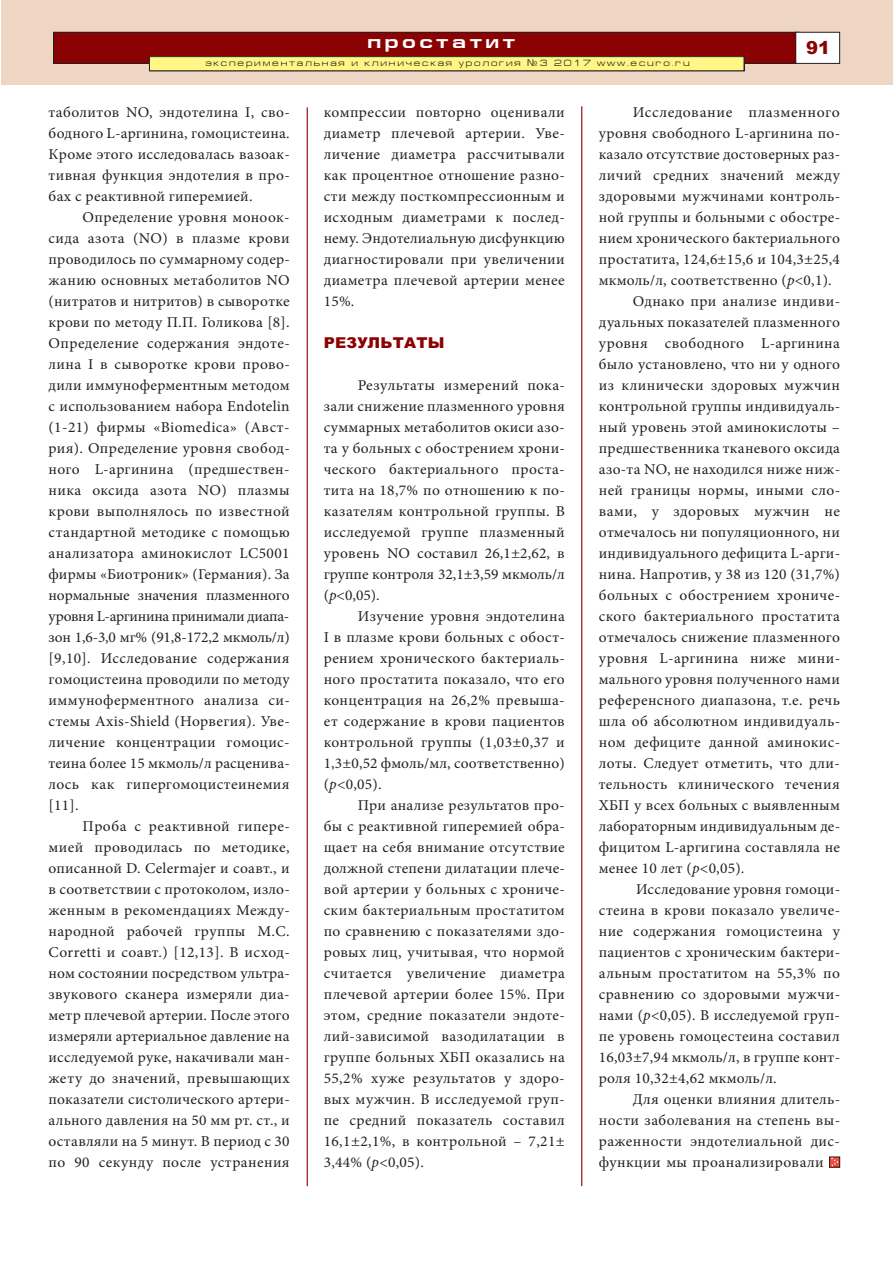
<style>
.page{position:relative;width:893px;height:1263px;background:#fff}
.page>*{position:absolute;margin:0;border:0;box-sizing:border-box;transform-origin:0 0}
.t1{font:700 18px "Europe Ext";letter-spacing:.2em;color:#fff}
.t2{font:900 18px "Arial";color:#8b0202}
.t3{font:15px/21px "Minion Pro";letter-spacing:.02em;color:#231f20;text-align:justify}
.t4{font:15px "Minion Pro";letter-spacing:.02em;color:#231f20;scale:1.05 1}
.t5{font:900 15px "Arial";letter-spacing:.015em;color:#8b0202}
.t6{font:9px "Europe Ext Normal";letter-spacing:.2em;color:#231f20}
.s1{font-family:"Europe"}
.s2{font-style:italic}
</style>
<div class="page">
<hr style="left:307px;top:107px;width:1px;height:1079px;background:#8b0202">
<hr style="left:581px;top:106px;width:1px;height:1080px;background:#8b0202">
<div style="left:829px;top:1157px;width:11px;height:10px;border:1px solid #231f20"></div>
<svg style="left:830px;top:1156px;width:9px;height:11px"></svg>
<div style="left:1px;top:0;width:892px;height:85px;background:#eed5c4"></div>
<div style="left:54px;top:32px;width:745px;height:31px;background:#8b0202"></div>
<div style="left:53px;top:32px;width:746px;height:32px;border:1px solid #231f20"></div>
<div style="left:796px;top:32px;width:44px;height:31px;background:#fff"></div>
<div style="left:795px;top:32px;width:45px;height:32px;border:1px solid #231f20"></div>
<div style="left:149px;top:57px;width:595px;height:14px;background:#fff685"></div>
<div style="left:149px;top:56px;width:595px;height:15px;border:1px solid #231f20"></div>
<p class="t1" style="left:367px;top:31px;width:149px">простатит</p>
<p class="t2" style="left:806px;top:37px;width:26px">91</p>
<p class="t6" style="left:205px;top:57px;width:486px">экспериментальная и клиническая урология <span class="s1">¹</span>3 2017 www.ecuro.ru</p>
<p class="t6" style="left:207px;top:58px;width:486px">экспериментальная и клиническая урология <span class="s1">¹</span>2 2017 www.ecuro.ru</p>
<p class="t3" style="left:49px;top:103px;width:243px">таболитов NO, эндотелина I, сво&shy;бодного L-аргинина, гомоцистеина.<br>Кроме этого исследовалась вазоак&shy;тивная функция эндотелия в про&shy;бах с реактивной гиперемией.</p>
<p class="t3" style="left:49px;top:208px;width:243px;text-indent:34px">Определение уровня моноок&shy;сида азота (NO) в плазме крови проводилось по суммарному содер&shy;жанию основных метаболитов NO (нитратов и нитритов) в сыворотке крови по методу П.П. Голикова [8].<br>Определение содержания эндоте&shy;лина I в сыворотке крови прово&shy;дили иммуноферментным методом с использованием набора Endotelin (1-21) фирмы «Biomedica» (Авст&shy;рия). Определение уровня свобод&shy;ного L-аргинина (предшествен&shy;ника оксида азота NO) плазмы крови выполнялось по известной стандартной методике с помощью анализатора аминокислот LC5001 фирмы «Биотроник» (Германия). За нормальные значения плазменного уровня L-аргинина принимали диапа&shy;зон 1,6-3,0 мг% (91,8-172,2 мкмоль/л) [9,10]. Исследование содержания гомоцистеина проводили по методу иммуноферментного анализа си&shy;стемы Axis-Shield (Норвегия). Уве&shy;личение концентрации гомоцис&shy;теина более 15 мкмоль/л расценива&shy;лось как гипергомоцистеинемия [11].</p>
<p class="t3" style="left:49px;top:817px;width:243px;text-indent:34px">Проба с реактивной гипере&shy;мией проводилась по методике, описанной D. Celermajer и соавт., и в соответствии с протоколом, изло&shy;женным в рекомендациях Между&shy;народной рабочей группы M.C.<br>Corretti и соавт.) [12,13]. В исход&shy;ном состоянии посредством ультра&shy;звукового сканера измеряли диа&shy;метр плечевой артерии. После этого измеряли артериальное давление на исследуемой руке, накачивали ман&shy;жету до значений, превышающих показатели систолического артери&shy;ального давления на 50 мм рт. ст., и оставляли на 5 минут. В период с 30 по 90 секунду после устранения</p>
<p class="t3" style="left:324px;top:103px;width:243px">компрессии повторно оценивали диаметр плечевой артерии. Уве&shy;личение диаметра рассчитывали как процентное отношение разно&shy;сти между посткомпрессионным и исходным диаметрами к послед&shy;нему. Эндотелиальную дисфункцию диагностировали при увеличении диаметра плечевой артерии менее 15%.</p>
<p class="t5" style="left:324px;top:334px;width:122px">РЕЗУЛЬТАТЫ</p>
<p class="t3" style="left:324px;top:376px;width:243px;text-indent:34px">Результаты измерений пока&shy;зали снижение плазменного уровня суммарных метаболитов окиси азо&shy;та у больных с обострением хрони&shy;ческого бактериального проста&shy;тита на 18,7% по отношению к по&shy;казателям контрольной группы. В исследуемой группе плазменный уровень NO составил 26,1±2,62, в группе контроля 32,1±3,59 мкмоль/л (<span class="s2">p</span>&lt;0,05).</p>
<p class="t3" style="left:324px;top:607px;width:243px;text-indent:34px">Изучение уровня эндотелина I в плазме крови больных с обост&shy;рением хронического бактериаль&shy;ного простатита показало, что его концентрация на 26,2% превыша&shy;ет содержание в крови пациентов контрольной группы (1,03±0,37 и 1,3±0,52 фмоль/мл, соответственно) (<span class="s2">p</span>&lt;0,05).</p>
<p class="t3" style="left:324px;top:796px;width:243px;text-indent:34px">При анализе результатов про&shy;бы с реактивной гиперемией обра&shy;щает на себя внимание отсутствие должной степени дилатации плече&shy;вой артерии у больных с хрониче&shy;ским бактериальным простатитом по сравнению с показателями здо&shy;ровых лиц, учитывая, что нормой считается увеличение диаметра плечевой артерии более 15%. При этом, средние показатели эндоте&shy;лий-зависимой вазодилатации в группе больных ХБП оказались на 55,2% хуже результатов у здоро&shy;вых мужчин. В исследуемой груп&shy;пе средний показатель составил 16,1±2,1%, в контрольной – 7,21± 3,44% (<span class="s2">p</span>&lt;0,05).</p>
<p class="t4" style="left:633px;top:107px;width:199px">Исследование плазменного</p>
<p class="t3" style="left:599px;top:124px;width:243px">уровня свободного L-аргинина по-</p>
<p class="t3" style="left:599px;top:145px;width:243px">казало отсутствие достоверных раз-</p>
<p class="t3" style="left:599px;top:166px;width:243px">личий средних значений между</p>
<p class="t3" style="left:599px;top:187px;width:243px">здоровыми мужчинами контроль-</p>
<p class="t3" style="left:599px;top:208px;width:243px">ной группы и больными с обостре-</p>
<p class="t3" style="left:599px;top:229px;width:243px">нием хронического бактериального</p>
<p class="t3" style="left:599px;top:250px;width:243px">простатита, 124,6±15,6 и 104,3±25,4</p>
<p class="t3" style="left:599px;top:271px;width:234px">мкмоль/л, соответственно (<span class="s2">р</span>&lt;0,1).</p>
<p class="t3" style="left:633px;top:292px;width:209px">Однако при анализе индиви-</p>
<p class="t3" style="left:599px;top:313px;width:243px">дуальных показателей плазменного</p>
<p class="t3" style="left:599px;top:334px;width:243px">уровня свободного L-аргинина</p>
<p class="t3" style="left:599px;top:355px;width:243px">было установлено, что ни у одного</p>
<p class="t3" style="left:599px;top:376px;width:243px">из клинически здоровых мужчин</p>
<p class="t3" style="left:599px;top:397px;width:243px">контрольной группы индивидуаль-</p>
<p class="t3" style="left:599px;top:418px;width:243px">ный уровень этой аминокислоты –</p>
<p class="t3" style="left:599px;top:439px;width:243px">предшественника тканевого оксида</p>
<p class="t3" style="left:599px;top:460px;width:243px">азо-та NO, не находился ниже ниж-</p>
<p class="t3" style="left:599px;top:481px;width:243px">ней границы нормы, иными сло-</p>
<p class="t3" style="left:599px;top:502px;width:243px">вами, у здоровых мужчин не</p>
<p class="t3" style="left:599px;top:523px;width:243px">отмечалось ни популяционного, ни</p>
<p class="t3" style="left:599px;top:544px;width:243px">индивидуального дефицита L-арги-</p>
<p class="t3" style="left:599px;top:565px;width:243px">нина. Напротив, у 38 из 120 (31,7%)</p>
<p class="t3" style="left:599px;top:586px;width:243px">больных с обострением хрониче-</p>
<p class="t3" style="left:599px;top:607px;width:243px">ского бактериального простатита</p>
<p class="t3" style="left:599px;top:628px;width:243px">отмечалось снижение плазменного</p>
<p class="t3" style="left:599px;top:649px;width:243px">уровня L-аргинина ниже мини-</p>
<p class="t3" style="left:599px;top:670px;width:243px">мального уровня полученного нами</p>
<p class="t3" style="left:599px;top:691px;width:243px">референсного диапазона, т.е. речь</p>
<p class="t3" style="left:599px;top:712px;width:243px">шла об абсолютном индивидуаль-</p>
<p class="t3" style="left:599px;top:733px;width:243px">ном дефиците данной аминокис-</p>
<p class="t3" style="left:599px;top:754px;width:243px">лоты. Следует отметить, что дли-</p>
<p class="t3" style="left:599px;top:775px;width:243px">тельность клинического течения</p>
<p class="t3" style="left:599px;top:796px;width:243px">ХБП у всех больных с выявленным</p>
<p class="t3" style="left:599px;top:817px;width:243px">лабораторным индивидуальным де-</p>
<p class="t3" style="left:599px;top:838px;width:243px">фицитом L-аргигина составляла не</p>
<p class="t3" style="left:599px;top:859px;width:147px">менее 10 лет (<span class="s2">р</span>&lt;0,05).</p>
<p class="t3" style="left:636px;top:880px;width:206px">Исследование уровня гомоци-</p>
<p class="t3" style="left:599px;top:901px;width:243px">стеина в крови показало увеличе-</p>
<p class="t3" style="left:599px;top:922px;width:243px">ние содержания гомоцистеина у</p>
<p class="t3" style="left:599px;top:943px;width:243px">пациентов с хроническим бактери-</p>
<p class="t3" style="left:599px;top:964px;width:243px">альным простатитом на 55,3% по</p>
<p class="t3" style="left:599px;top:985px;width:243px">сравнению со здоровыми мужчи-</p>
<p class="t3" style="left:599px;top:1006px;width:243px">нами (<span class="s2">р</span>&lt;0,05). В исследуемой груп-</p>
<p class="t3" style="left:599px;top:1027px;width:243px">пе уровень гомоцестеина составил</p>
<p class="t3" style="left:599px;top:1048px;width:243px">16,03±7,94 мкмоль/л, в группе конт-</p>
<p class="t3" style="left:599px;top:1069px;width:179px">роля 10,32±4,62 мкмоль/л.</p>
<p class="t3" style="left:633px;top:1090px;width:209px">Для оценки влияния длитель-</p>
<p class="t3" style="left:599px;top:1111px;width:243px">ности заболевания на степень вы-</p>
<p class="t3" style="left:599px;top:1132px;width:243px">раженности эндотелиальной дис-</p>
<p class="t3" style="left:599px;top:1153px;width:226px">функции мы проанализировали</p>
</div>
